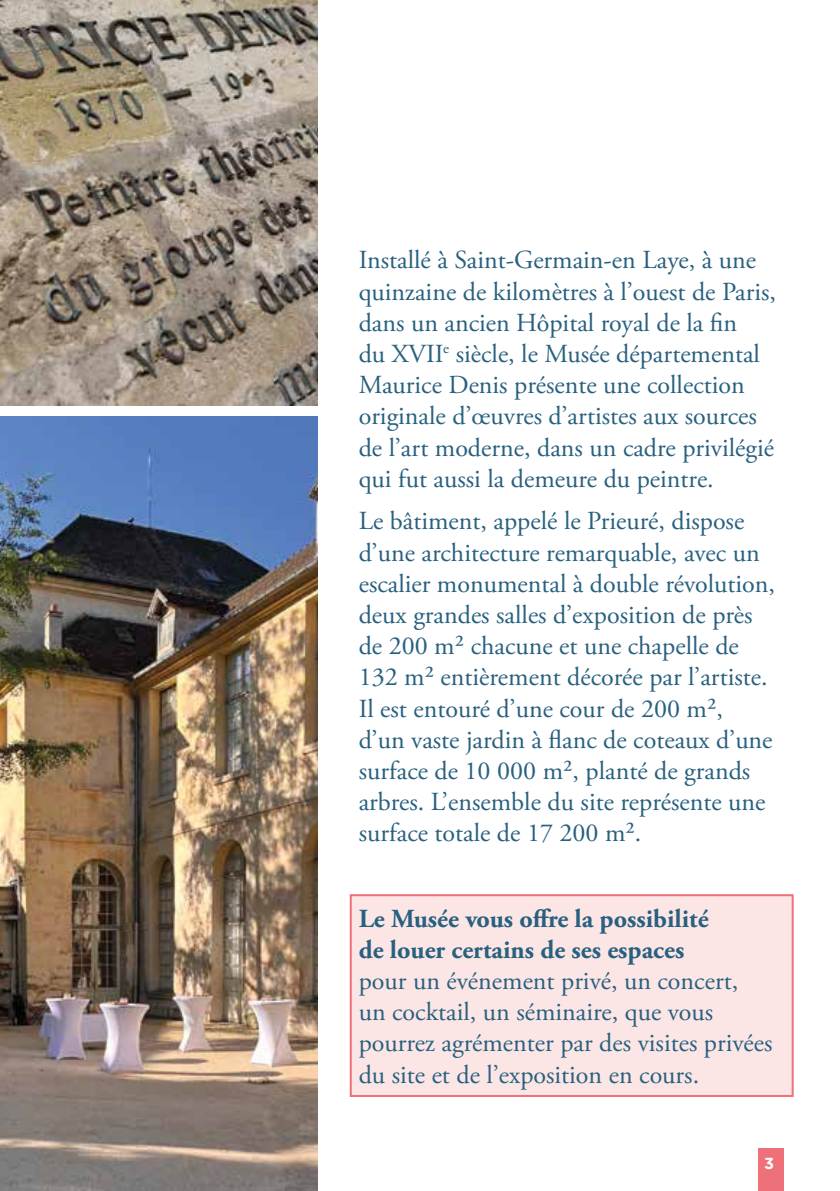
<style>
.page{position:relative;width:840px;height:1191px;background:#fff}
.page>*{position:absolute;margin:0;border:0;box-sizing:border-box;transform-origin:0 0}
.t1{font:26px/31.2px "Adobe Garamond Pro";color:#28607f}
.t2{font:700 26px/31.2px "Adobe Garamond Pro";color:#28607f}
.t3{font:700 16px "Gotham";color:#fff}
</style>
<div class="page">
<div style="left:349px;top:894px;width:444px;height:203px;background:#fce6e5;border:2px solid #ee7179"></div>
<div style="left:757px;top:1148px;width:25px;height:43px;background:#ee7179"></div>
<img style="left:0;top:416px;width:317px;height:775px">
<img style="left:0;top:0;width:317px;height:405px">
<p class="t1" style="left:358px;top:245px;width:418px">Installé à Saint-Germain-en Laye, à une quinzaine de kilomètres à l’ouest de Paris, dans un ancien Hôpital royal de la fin<br>du XVII<sup>e</sup> siècle, le Musée départemental Maurice Denis présente une collection originale d’œuvres d’artistes aux sources de l’art moderne, dans un cadre privilégié qui fut aussi la demeure du peintre.</p>
<p class="t1" style="left:358px;top:506px;width:417px">Le bâtiment, appelé le Prieuré, dispose d’une architecture remarquable, avec un escalier monumental à double révolution, deux grandes salles d’exposition de près de 200 m² chacune et une chapelle de 132 m² entièrement décorée par l’artiste.<br>Il est entouré d’une cour de 200 m², d’un vaste jardin à flanc de coteaux d’une surface de 10 000 m², planté de grands arbres. L’ensemble du site représente une surface totale de 17 200 m².</p>
<p class="t2" style="left:358px;top:903px;width:351px">Le Musée vous offre la possibilité de louer certains de ses espaces</p>
<p class="t1" style="left:358px;top:966px;width:415px">pour un événement privé, un concert,<br>un cocktail, un séminaire, que vous pourrez agrémenter par des visites privées du site et de l’exposition en cours.</p>
<p class="t3" style="left:763px;top:1152px;width:11px">3</p>
</div>
